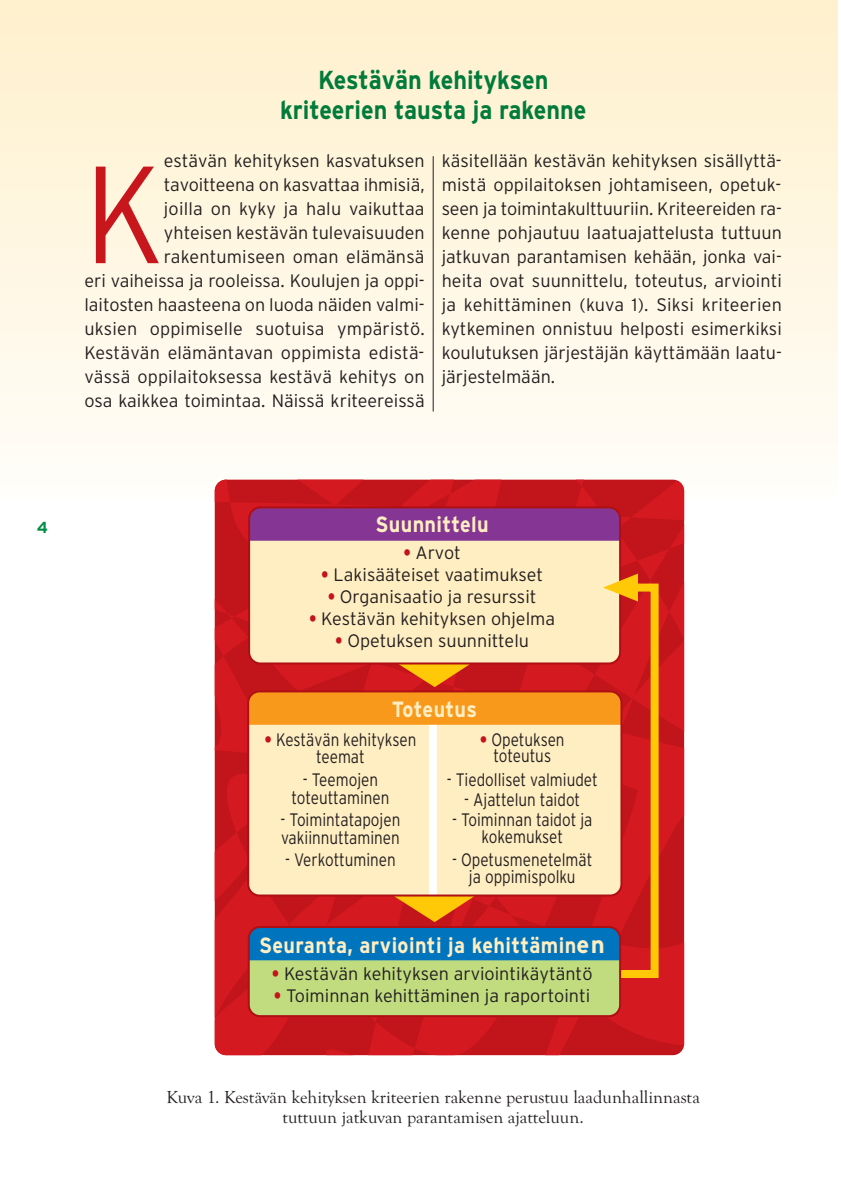
<style>
.page{position:relative;width:841px;height:1190px;background:#fff}
.page>*{position:absolute;margin:0;border:0;box-sizing:border-box;transform-origin:0 0}
.t1{font:300 138px "Interstate";color:#c8161d;scale:.9 1}
.t2{font:700 26px/30px "Interstate";color:#007b3b;text-align:center;scale:.9 1}
.t3{font:700 22px "Interstate";letter-spacing:.02em;color:#ffeec2;scale:.9 1}
.t4{font:300 18px/24px "Interstate";color:#231f20;text-align:right}
.t5{font:300 18px/17.8px "Interstate";color:#231f20;text-align:center;scale:.85 1}
.t6{font:18px/20px "Goudy Old Style T";color:#231f20;text-align:center}
.t7{font:700 16px "Interstate";color:#008d45}
.s1{font-weight:700;color:#c2151b}
.s2{font-size:24px}
</style>
<div class="page">
<div style="left:0;top:0;width:838px;height:498px;background:linear-gradient(to bottom,#fff0cc,#fffdf9)"></div>
<hr style="left:433px;top:156px;width:1px;height:255px;background:#231f20">
<svg style="left:215px;top:480px;width:469px;height:575px;fill:#c2151b"></svg>
<div style="left:249px;top:507px;width:371px;height:156px;background:#ffeec2;border-radius:11px"></div>
<div style="left:249px;top:507px;width:371px;height:34px;background:#853694"></div>
<div style="left:248px;top:506px;width:373px;height:158px;border:2px solid #ad0f14;border-radius:11px"></div>
<div style="left:249px;top:927px;width:371px;height:89px;background:#c1dc7f;border-radius:11px"></div>
<svg style="left:248px;top:573px;width:414px;height:409px"></svg>
<div style="left:248px;top:926px;width:373px;height:91px;border:2px solid #ad0f14;border-radius:11px"></div>
<h2 class="t2" style="left:280px;top:67px;width:342px">Kestävän kehityksen kriteerien tausta ja rakenne</h2>
<p class="t4" style="left:84px;top:150px;width:342px">estävän kehityksen kasvatuksen tavoitteena on kasvattaa ihmisiä,<br>joilla on kyky ja halu vaikuttaa<br>yhteisen kestävän tulevaisuuden rakentumiseen oman elämänsä<br>eri vaiheissa ja rooleissa. Koulujen ja oppi&shy;laitosten haasteena on luoda näiden valmi&shy;uksien oppimiselle suotuisa ympäristö.<br>Kestävän elämäntavan oppimista edistä&shy;vässä oppilaitoksessa kestävä kehitys on osa kaikkea toimintaa. Näissä kriteereissä</p>
<p class="t4" style="left:442px;top:150px;width:342px;text-align:justify">käsitellään kestävän kehityksen sisällyttä&shy;mistä oppilaitoksen johtamiseen, opetuk&shy;seen ja toimintakulttuuriin. Kriteereiden ra&shy;kenne pohjautuu laatuajattelusta tuttuun jatkuvan parantamisen kehään, jonka vai&shy;heita ovat suunnittelu, toteutus, arviointi ja kehittäminen (kuva 1). Siksi kriteerien kytkeminen onnistuu helposti esimerkiksi koulutuksen järjestäjän käyttämään laatu&shy;järjestelmään.</p>
<h1 class="t1" style="left:84px;top:163px;width:90px">K</h1>
<p class="t7" style="left:37px;top:522px;width:13px">4</p>
<p class="t3" style="left:375px;top:515px;width:127px">Suunnittelu</p>
<p class="t4" style="left:403px;top:542px;width:59px"><span class="s1">•</span> Arvot</p>
<p class="t4" style="left:321px;top:564px;width:223px"><span class="s1">•</span> Lakisääteiset vaatimukset</p>
<p class="t4" style="left:328px;top:586px;width:210px"><span class="s1">•</span> Organisaatio ja resurssit</p>
<p class="t4" style="left:309px;top:608px;width:247px"><span class="s1">•</span> Kestävän kehityksen ohjelma</p>
<p class="t4" style="left:335px;top:630px;width:195px"><span class="s1">•</span> Opetuksen suunnittelu</p>
<p class="t3" style="left:392px;top:701px;width:96px">Toteutus</p>
<p class="t5" style="left:265px;top:733px;width:180px;line-height:16.6px"><span class="s1">•</span> Kestävän kehityksen teemat</p>
<p class="t5" style="left:291px;top:772px;width:117px">- Teemojen toteuttaminen</p>
<p class="t5" style="left:281px;top:812px;width:142px;text-align:left">- Toimintatapojen vakiinnuttaminen</p>
<p class="t5" style="left:285px;top:852px;width:132px">- Verkottuminen</p>
<p class="t5" style="left:480px;top:732px;width:101px;line-height:16.6px"><span class="s1">•</span> Opetuksen toteutus</p>
<p class="t5" style="left:447px;top:772px;width:179px">- Tiedolliset valmiudet</p>
<p class="t5" style="left:464px;top:792px;width:138px">- Ajattelun taidot</p>
<p class="t5" style="left:452px;top:812px;width:167px">- Toiminnan taidot ja kokemukset</p>
<p class="t5" style="left:452px;top:852px;width:166px">- Opetusmenetelmät ja oppimispolku</p>
<p class="t3" style="left:259px;top:937px;width:385px">Seuranta, arviointi ja kehittämin<span class="s2">en</span></p>
<p class="t4" style="left:272px;top:963px;width:322px"><span class="s1">•</span> Kestävän kehityksen arviointikäytäntö</p>
<p class="t4" style="left:274px;top:985px;width:318px"><span class="s1">•</span> Toiminnan kehittäminen ja raportointi</p>
<p class="t6" style="left:166px;top:1086px;width:535px">Kuva 1. Kestävän kehityksen kriteerien rakenne perustuu laadunhallinnasta tuttuun jatkuvan parantamisen ajatteluun.</p>
</div>
